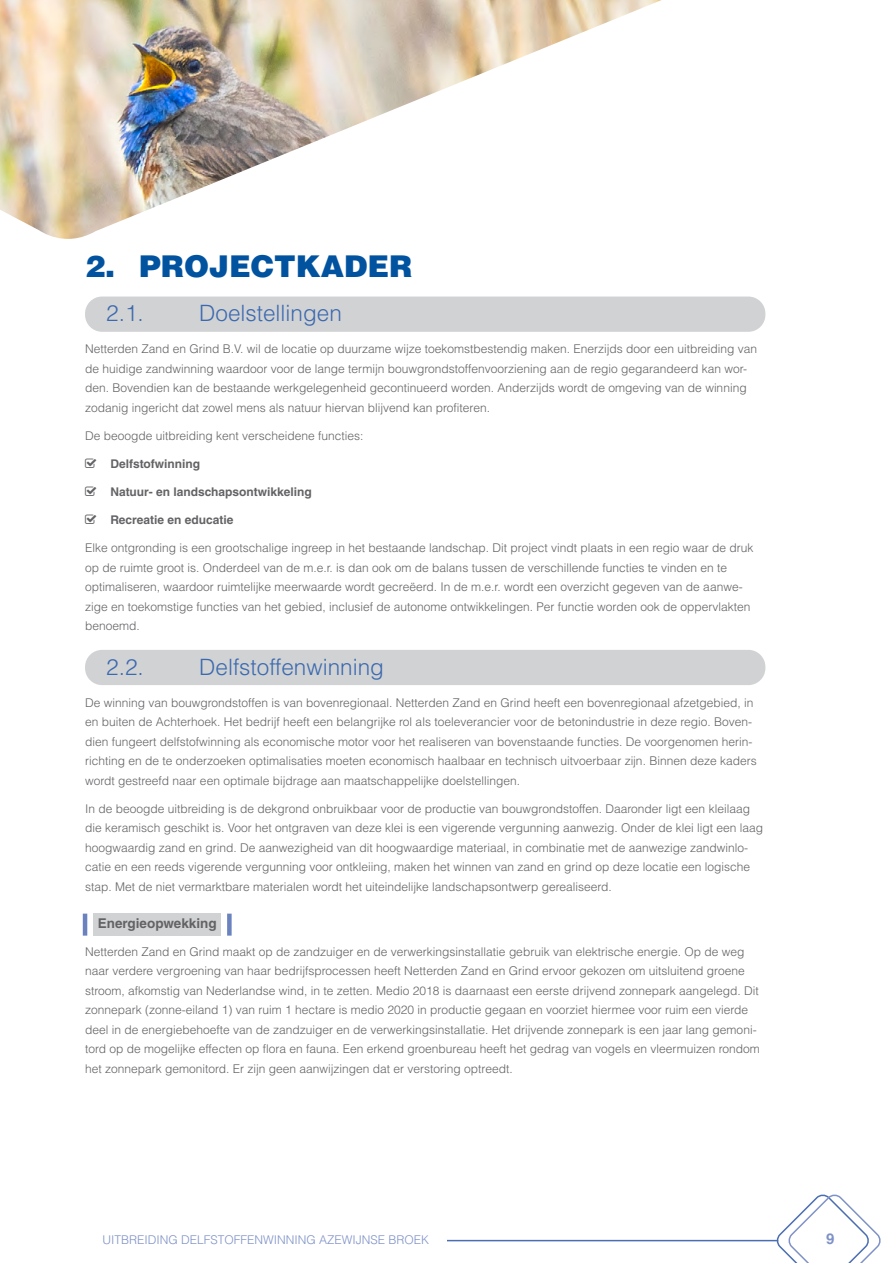
<style>
.page{position:relative;width:893px;height:1263px;background:#fff}
.page>*{position:absolute;margin:0;border:0;box-sizing:border-box;transform-origin:0 0}
.t1{font:900 30px "Helvetica LT Std";color:#0153a0}
.t2{font:300 22.5px "Helvetica LT Std";color:#3b69af}
.t3{font:700 15px "Helvetica LT Std";color:#7f92c7}
.t4{font:700 13.5px "Helvetica LT Std";color:#636366}
.t5{font:300 12px/19.5px "Helvetica LT Std";color:#636366}
.t6{font:700 12px "Helvetica LT Std";color:#636366}
.t7{font:300 12px "Helvetica LT Std";color:#7f92c7}
</style>
<div class="page">
<div style="left:85px;top:297px;width:680px;height:35px;background:#d1d2d4;border-radius:17px"></div>
<div style="left:85px;top:650px;width:680px;height:35px;background:#d1d2d4;border-radius:17px"></div>
<div style="left:94px;top:914px;width:127px;height:22px;background:#d1d2d4"></div>
<hr style="left:83px;top:914px;width:4px;height:22px;background:#6a82be">
<div style="left:227px;top:914px;width:5px;height:22px;background:#6a82be"></div>
<img style="left:0;top:0;width:661px;height:239px">
<svg style="left:777px;top:1194px;width:104px;height:69px"></svg>
<hr style="left:408px;top:1240px;width:370px;height:1px;background:#4a6eb2">
<div style="left:85px;top:1228px;width:361px;height:22px;background:#fff"></div>
<h1 class="t1" style="left:85px;top:246px;width:329px">2. PROJECTKADER</h1>
<h2 class="t2" style="left:106px;top:299px;width:39px">2.1.</h2>
<h2 class="t2" style="left:199px;top:299px;width:144px">Doelstellingen</h2>
<p class="t5" style="left:85px;top:339px;width:674px">Netterden Zand en Grind B.V. wil de locatie op duurzame wijze toekomstbestendig maken. Enerzijds door een uitbreiding van de huidige zandwinning waardoor voor de lange termijn bouwgrondstoffenvoorziening aan de regio gegarandeerd kan wor&shy;den. Bovendien kan de bestaande werkgelegenheid gecontinueerd worden. Anderzijds wordt de omgeving van de winning zodanig ingericht dat zowel mens als natuur hiervan blijvend kan profiteren.</p>
<p class="t5" style="left:85px;top:426px;width:280px">De beoogde uitbreiding kent verscheidene functies:</p>
<p class="t6" style="left:111px;top:456px;width:91px">Delfstofwinning</p>
<p class="t6" style="left:111px;top:484px;width:203px">Natuur- en landschapsontwikkeling</p>
<p class="t6" style="left:111px;top:512px;width:124px">Recreatie en educatie</p>
<p class="t5" style="left:85px;top:538px;width:670px">Elke ontgronding is een grootschalige ingreep in het bestaande landschap. Dit project vindt plaats in een regio waar de druk op de ruimte groot is. Onderdeel van de m.e.r. is dan ook om de balans tussen de verschillende functies te vinden en te optimaliseren, waardoor ruimtelijke meerwaarde wordt gecreëerd. In de m.e.r. wordt een overzicht gegeven van de aanwe&shy;zige en toekomstige functies van het gebied, inclusief de autonome ontwikkelingen. Per functie worden ook de oppervlakten benoemd.</p>
<h2 class="t2" style="left:106px;top:652px;width:39px">2.2.</h2>
<h2 class="t2" style="left:199px;top:652px;width:186px">Delfstoffenwinning</h2>
<p class="t5" style="left:85px;top:693px;width:673px">De winning van bouwgrondstoffen is van bovenregionaal. Netterden Zand en Grind heeft een bovenregionaal afzetgebied, in en buiten de Achterhoek. Het bedrijf heeft een belangrijke rol als toeleverancier voor de betonindustrie in deze regio. Boven&shy;dien fungeert delfstofwinning als economische motor voor het realiseren van bovenstaande functies. De voorgenomen herin&shy;richting en de te onderzoeken optimalisaties moeten economisch haalbaar en technisch uitvoerbaar zijn. Binnen deze kaders wordt gestreefd naar een optimale bijdrage aan maatschappelijke doelstellingen.</p>
<p class="t5" style="left:85px;top:799px;width:680px">In de beoogde uitbreiding is de dekgrond onbruikbaar voor de productie van bouwgrondstoffen. Daaronder ligt een kleilaag die keramisch geschikt is. Voor het ontgraven van deze klei is een vigerende vergunning aanwezig. Onder de klei ligt een laag hoogwaardig zand en grind. De aanwezigheid van dit hoogwaardige materiaal, in combinatie met de aanwezige zandwinlo&shy;catie en een reeds vigerende vergunning voor ontkleiing, maken het winnen van zand en grind op deze locatie een logische stap. Met de niet vermarktbare materialen wordt het uiteindelijke landschapsontwerp gerealiseerd.</p>
<p class="t4" style="left:98px;top:914px;width:120px">Energieopwekking</p>
<p class="t5" style="left:85px;top:941px;width:676px">Netterden Zand en Grind maakt op de zandzuiger en de verwerkingsinstallatie gebruik van elektrische energie. Op de weg naar verdere vergroening van haar bedrijfsprocessen heeft Netterden Zand en Grind ervoor gekozen om uitsluitend groene stroom, afkomstig van Nederlandse wind, in te zetten. Medio 2018 is daarnaast een eerste drijvend zonnepark aangelegd. Dit zonnepark (zonne-eiland 1) van ruim 1 hectare is medio 2020 in productie gegaan en voorziet hiermee voor ruim een vierde deel in de energiebehoefte van de zandzuiger en de verwerkingsinstallatie. Het drijvende zonnepark is een jaar lang gemoni&shy;tord op de mogelijke effecten op flora en fauna. Een erkend groenbureau heeft het gedrag van vogels en vleermuizen rondom het zonnepark gemonitord. Er zijn geen aanwijzingen dat er verstoring optreedt.</p>
<p class="t7" style="left:102px;top:1232px;width:328px">UITBREIDING DELFSTOFFENWINNING AZEWIJNSE BROEK</p>
<p class="t3" style="left:826px;top:1230px;width:10px">9</p>
</div>
